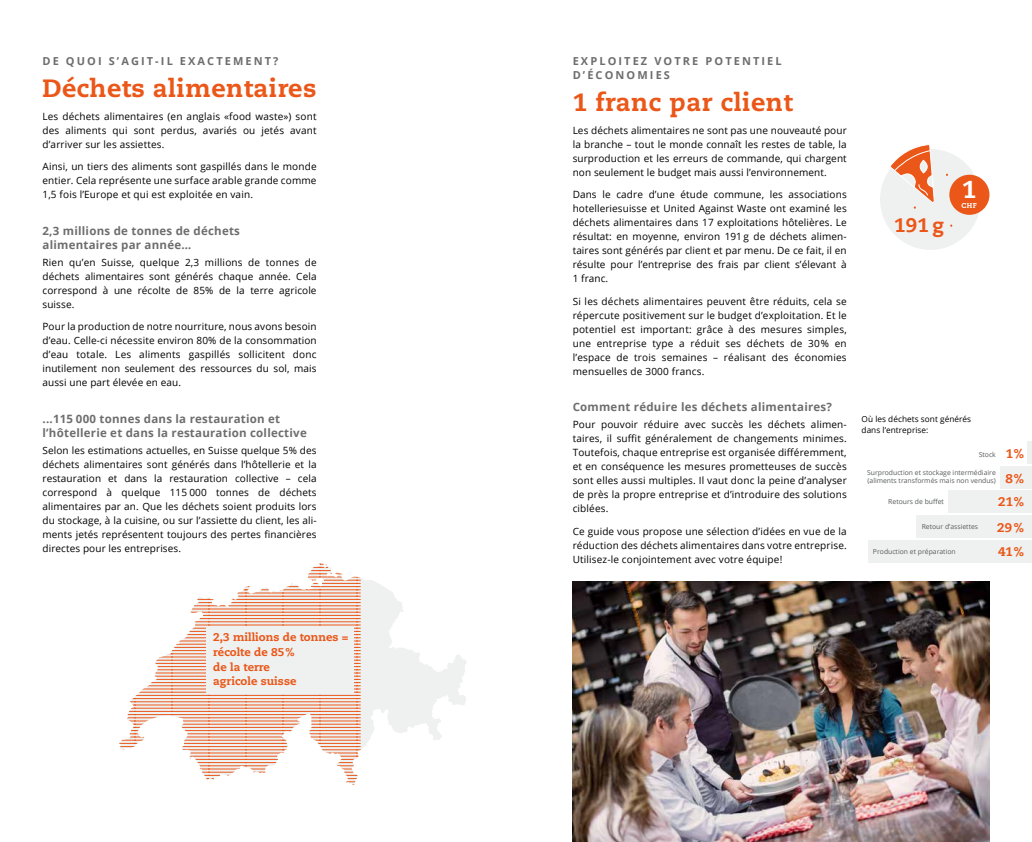
<style>
.page{position:relative;width:1032px;height:842px;background:#fff}
.page>*{position:absolute;margin:0;border:0;box-sizing:border-box;transform-origin:0 0}
.t1{font:800 25px "Caecilia";letter-spacing:.02em;color:#ea5718}
.t2{font:800 24.5px "Caecilia";color:#fff}
.t3{font:800 19.6px "Caecilia";color:#ea5718}
.t4{font:800 12.5px "Caecilia";color:#ea5718}
.t5{font:700 11.5px/14px "Open Sans";letter-spacing:.02em;color:#6e6e6e}
.t6{font:800 11.2px/14.7px "Caecilia";color:#ea5718}
.t7{font:700 11px/14px "Open Sans";letter-spacing:.19em;color:#6e6e6e}
.t8{font:10px/14px "Open Sans";letter-spacing:.01em;color:#000;text-align:justify}
.t9{font:8.2px/11.7px "Open Sans";letter-spacing:.005em;color:#000}
.t10{font:800 7.1px "Caecilia";color:#fff}
.t11{font:6.8px/8.2px "Open Sans";color:#585a5c}
.s1{font-family:"Caecilia";font-weight:800;font-size:12.5px;color:#ea5718}
</style>
<div class="page">
<img style="left:573px;top:581px;width:416px;height:261px">
<div style="left:880px;top:149px;width:101px;height:100px;background:#eff1f1;border-radius:50%"></div>
<svg style="left:890px;top:144px;width:44px;height:65px"></svg>
<div style="left:949px;top:175px;width:40px;height:40px;background:#ea5718;border-radius:50%"></div>
<svg style="left:361px;top:578px;width:105px;height:171px"></svg>
<svg style="left:119px;top:563px;width:242px;height:222px"></svg>
<div style="left:207px;top:626px;width:147px;height:66px;background:#eff1f1"></div>
<div style="left:948px;top:491px;width:84px;height:22px;background:#eff1f1"></div>
<div style="left:916px;top:515px;width:116px;height:23px;background:#eff1f1"></div>
<div style="left:868px;top:540px;width:164px;height:23px;background:#eff1f1"></div>
<hr style="left:1028px;top:441px;width:4px;height:23px;background:#eff1f1">
<div style="left:1000px;top:466px;width:32px;height:23px;background:#eff1f1"></div>
<p class="t7" style="left:43px;top:54px;width:237px">DE QUOI S’AGIT-IL EXACTEMENT?</p>
<h1 class="t1" style="left:43px;top:73px;width:276px">Déchets alimentaires</h1>
<p class="t8" style="left:43px;top:109px;width:276px">Les déchets alimentaires (en anglais «food waste») sont des aliments qui sont perdus, avariés ou jetés avant d’arriver sur les assiettes.</p>
<p class="t8" style="left:43px;top:159px;width:276px">Ainsi, un tiers des aliments sont gaspillés dans le monde entier. Cela représente une surface arable grande comme 1,5 fois l’Europe et qui est exploitée en vain.</p>
<p class="t5" style="left:43px;top:223px;width:199px">2,3 millions de tonnes de déchets alimentaires par année…</p>
<p class="t8" style="left:43px;top:255px;width:276px">Rien qu’en Suisse, quelque 2,3 millions de tonnes de déchets alimentaires sont générés chaque année. Cela correspond à une récolte de 85% de la terre agricole suisse.</p>
<p class="t8" style="left:43px;top:319px;width:276px">Pour la production de notre nourriture, nous avons besoin d’eau. Celle-ci nécessite environ 80% de la consommation d’eau totale. Les aliments gaspillés sollicitent donc inutilement non seulement des ressources du sol, mais aussi une part élevée en eau.</p>
<p class="t5" style="left:43px;top:411px;width:266px">...115 000 tonnes dans la restauration et l’hôtellerie et dans la restauration collective</p>
<p class="t8" style="left:43px;top:443px;width:276px">Selon les estimations actuelles, en Suisse quelque 5% des déchets alimentaires sont générés dans l’hôtellerie et la restauration et dans la restauration collective – cela correspond à quelque 115 000 tonnes de déchets alimentaires par an. Que les déchets soient produits lors du stockage, à la cuisine, ou sur l’assiette du client, les ali&shy;ments jetés représentent toujours des pertes financières directes pour les entreprises.</p>
<p class="t6" style="left:213px;top:630px;width:137px">2,3 millions de tonnes = récolte de 85%<br>de la terre<br>agricole suisse</p>
<p class="t7" style="left:573px;top:54px;width:211px">EXPLOITEZ VOTRE POTENTIEL<br>D’ÉCONOMIES</p>
<h1 class="t1" style="left:573px;top:87px;width:222px">1 franc par client</h1>
<p class="t8" style="left:573px;top:123px;width:276px">Les déchets alimentaires ne sont pas une nouveauté pour la branche – tout le monde connaît les restes de table, la surproduction et les erreurs de commande, qui chargent non seulement le budget mais aussi l’environnement.</p>
<p class="t8" style="left:573px;top:187px;width:276px">Dans le cadre d’une étude commune, les associations hotelleriesuisse et United Against Waste ont examiné les déchets alimentaires dans 17 exploitations hôtelières. Le résultat: en moyenne, environ 191 g de déchets alimen&shy;taires sont générés par client et par menu. De ce fait, il en résulte pour l’entreprise des frais par client s’élevant à 1 franc.</p>
<p class="t8" style="left:573px;top:294px;width:276px">Si les déchets alimentaires peuvent être réduits, cela se répercute positivement sur le budget d’exploitation. Et le potentiel est important: grâce à des mesures simples, une entreprise type a réduit ses déchets de 30% en l’espace de trois semaines – réalisant des économies mensuelles de 3000 francs.</p>
<p class="t5" style="left:573px;top:400px;width:261px">Comment réduire les déchets alimentaires?</p>
<p class="t8" style="left:573px;top:417px;width:276px">Pour pouvoir réduire avec succès les déchets alimen&shy;taires, il suffit généralement de changements minimes.<br>Toutefois, chaque entreprise est organisée différemment, et en conséquence les mesures prometteuses de succès sont elles aussi multiples. Il vaut donc la peine d’analyser de près la propre entreprise et d’introduire des solutions ciblées.</p>
<p class="t8" style="left:573px;top:524px;width:276px">Ce guide vous propose une sélection d’idées en vue de la réduction des déchets alimentaires dans votre entreprise.<br>Utilisez-le conjointement avec votre équipe!</p>
<h3 class="t3" style="left:894px;top:212px;width:51px">191 g</h3>
<h2 class="t2" style="left:962px;top:174px;width:16px">1</h2>
<p class="t10" style="left:961px;top:201px;width:17px">CHF</p>
<p class="t9" style="left:861px;top:412px;width:111px">Où les déchets sont générés dans l’entreprise:</p>
<p class="t11" style="left:979px;top:450px;width:47px">Stock <span class="s1">1%</span></p>
<p class="t11" style="left:867px;top:468px;width:130px">Surproduction et stockage intermédiaire (aliments transformés mais non vendus)</p>
<p class="t4" style="left:1005px;top:471px;width:20px">8%</p>
<p class="t11" style="left:888px;top:497px;width:57px">Retours de buffet</p>
<p class="t4" style="left:998px;top:494px;width:27px">21%</p>
<p class="t11" style="left:921px;top:523px;width:58px">Retour d’assiettes</p>
<p class="t4" style="left:997px;top:520px;width:28px">29%</p>
<p class="t11" style="left:873px;top:547px;width:84px">Production et préparation</p>
<p class="t4" style="left:998px;top:544px;width:28px">41%</p>
</div>
